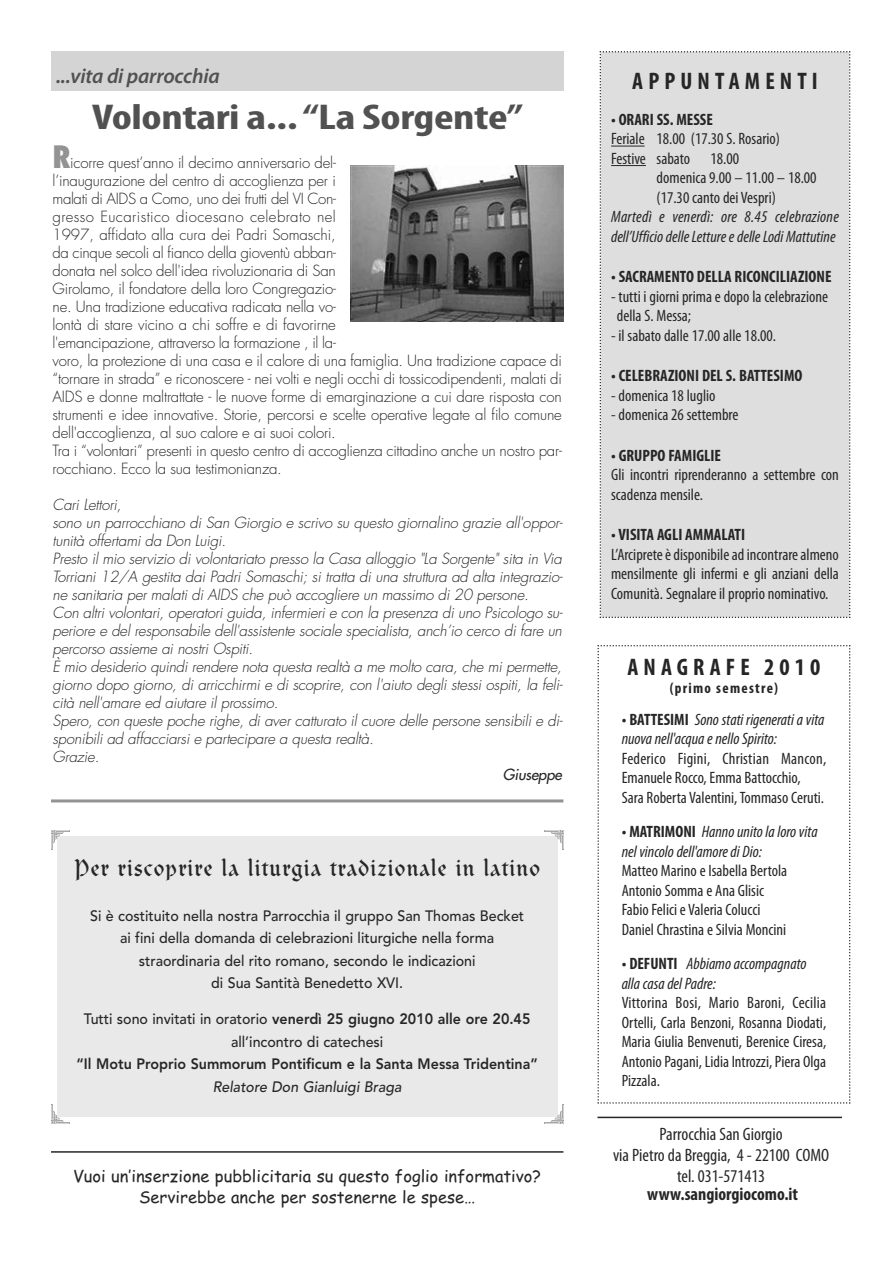
<style>
.page{position:relative;width:893px;height:1263px;background:#fff}
.page>*{position:absolute;margin:0;border:0;box-sizing:border-box;transform-origin:0 0}
.t1{font:700 condensed 36px "Myriad Pro";letter-spacing:-.01em;color:#525152;scale:1.3 1}
.t2{font:24px "Clairvaux";letter-spacing:.05em;color:#272627}
.t3{font:700 condensed 24px "Myriad Pro";letter-spacing:.215em;color:#272627}
.t4{font:italic 600 21px "Myriad Pro";letter-spacing:-.01em;color:#525152}
.t5{font:condensed 18px/21px "Myriad Pro";color:#272627;text-align:center}
.t6{font:700 condensed 18px "Myriad Pro";color:#272627}
.t7{font:condensed 16.5px/19.5px "Myriad Pro";color:#272627}
.t8{font:italic condensed 16.5px/19.5px "Myriad Pro";color:#272627}
.t9{font:700 condensed 16.5px "Myriad Pro";color:#272627}
.t10{font:16.5px/21px "Comic Sans MS";color:#272627;text-align:center}
.t11{font:300 15px/18px "Futura";letter-spacing:-.015em;color:#272627}
.t12{font:italic 300 15px/18px "Futura";letter-spacing:-.015em;color:#272627}
.t13{font:500 15px/22.5px "Avenir";color:#272627;text-align:center;scale:.95 1}
.t14{font:800 15px "Avenir";color:#272627;scale:.95 1}
.t15{font:italic 500 15px "Avenir";color:#272627;scale:.95 1}
.t16{font:700 condensed 15px "Myriad Pro";letter-spacing:.085em;color:#272627}
.t17{font:italic 15px "Futura";letter-spacing:-.01em;color:#272627}
.s1{font-weight:800;font-stretch:condensed;font-size:30px;color:#939393}
.s2{font-weight:800}
.s3{font-weight:700;font-style:normal}
</style>
<div class="page">
<div style="left:600px;top:51px;width:250px;height:567px;background:#dfdedf"></div>
<hr style="left:611px;top:146px;width:34px;height:1px;background:#272627">
<hr style="left:611px;top:165px;width:35px;height:1px;background:#272627">
<hr style="left:597px;top:1117px;width:245px;height:1px;background:#272627">
<hr style="left:51px;top:1151px;width:512px;height:2px;background:#272627">
<div style="left:51px;top:51px;width:512px;height:39px;background:#d4d4d4"></div>
<svg style="left:597px;top:645px;width:253px;height:459px"></svg>
<img style="left:351px;top:165px;width:212px;height:156px">
<div style="left:57px;top:837px;width:500px;height:280px;background:#e9e9e9"></div>
<img style="left:51px;top:831px;width:19px;height:19px">
<svg style="left:70px;top:836px;width:474px;height:1px"></svg>
<img style="left:544px;top:831px;width:19px;height:19px">
<svg style="left:557px;top:850px;width:1px;height:254px"></svg>
<img style="left:545px;top:1104px;width:18px;height:19px">
<img style="left:51px;top:1104px;width:19px;height:19px">
<hr style="left:51px;top:799px;width:512px;height:3px;background:#939393">
<h3 class="t4" style="left:56px;top:68px;width:165px">...vita di parrocchia</h3>
<h1 class="t1" style="left:92px;top:104px;width:333px">Volontari a...“La Sorgente”</h1>
<p class="t11" style="left:53px;top:154px;width:511px"><span class="s1">R</span>icorre quest’anno il decimo anniversario del-<br>l’inaugurazione del centro di accoglienza per i<br>malati di AIDS a Como, uno dei frutti del VI Con-<br>gresso Eucaristico diocesano celebrato nel<br>1997, affidato alla cura dei Padri Somaschi,<br>da cinque secoli al fianco della gioventù abban-<br>donata nel solco dell'idea rivoluzionaria di San<br>Girolamo, il fondatore della loro Congregazio-<br>ne. Una tradizione educativa radicata nella vo-<br>lontà di stare vicino a chi soffre e di favorirne<br>l'emancipazione, attraverso la formazione , il la-<br>voro, la protezione di una casa e il calore di una famiglia. Una tradizione capace di “tornare in strada” e riconoscere - nei volti e negli occhi di tossicodipendenti, malati di AIDS e donne maltrattate - le nuove forme di emarginazione a cui dare risposta con strumenti e idee innovative. Storie, percorsi e scelte operative legate al filo comune dell'accoglienza, al suo calore e ai suoi colori.<br>Tra i “volontari” presenti in questo centro di accoglienza cittadino anche un nostro par&shy;rocchiano. Ecco la sua testimonianza.</p>
<p class="t12" style="left:53px;top:496px;width:512px">Cari Lettori,<br>sono un parrocchiano di San Giorgio e scrivo su questo giornalino grazie all'oppor&shy;tunità offertami da Don Luigi.<br>Presto il mio servizio di volontariato presso la Casa alloggio "La Sorgente" sita in Via Torriani 12/A gestita dai Padri Somaschi; si tratta di una struttura ad alta integrazio&shy;ne sanitaria per malati di AIDS che può accogliere un massimo di 20 persone.<br>Con altri volontari, operatori guida, infermieri e con la presenza di uno Psicologo su&shy;periore e del responsabile dell'assistente sociale specialista, anch’io cerco di fare un percorso assieme ai nostri Ospiti.<br>È mio desiderio quindi rendere nota questa realtà a me molto cara, che mi permette, giorno dopo giorno, di arricchirmi e di scoprire, con l'aiuto degli stessi ospiti, la feli&shy;cità nell'amare ed aiutare il prossimo.<br>Spero, con queste poche righe, di aver catturato il cuore delle persone sensibili e di&shy;sponibili ad affacciarsi e partecipare a questa realtà.<br>Grazie.</p>
<p class="t17" style="left:503px;top:767px;width:61px">Giuseppe</p>
<h2 class="t2" style="left:74px;top:858px;width:467px">Per riscoprire la liturgia tradizionale in latino</h2>
<p class="t13" style="left:90px;top:905px;width:458px">Si è costituito nella nostra Parrocchia il gruppo San Thomas Becket ai fini della domanda di celebrazioni liturgiche nella forma straordinaria del rito romano, secondo le indicazioni<br>di Sua Santità Benedetto XVI.</p>
<p class="t13" style="left:84px;top:1009px;width:472px">Tutti sono invitati in oratorio <span class="s2">venerdì 25 giugno 2010 alle ore 20.45 </span>all’incontro di catechesi</p>
<p class="t14" style="left:77px;top:1058px;width:487px">“Il Motu Proprio Summorum Pontificum e la Santa Messa Tridentina”</p>
<p class="t15" style="left:213px;top:1080px;width:200px">Relatore Don Gianluigi Braga</p>
<p class="t10" style="left:73px;top:1166px;width:470px">Vuoi un’inserzione pubblicitaria su questo foglio informativo?<br>Servirebbe anche per sostenerne le spese…</p>
<h2 class="t3" style="left:632px;top:72px;width:187px">APPUNTAMENTI</h2>
<p class="t9" style="left:611px;top:114px;width:103px">• ORARI SS. MESSE</p>
<p class="t7" style="left:611px;top:131px;width:170px">Feriale 18.00 (17.30 S. Rosario)<br>Festive sabato 18.00</p>
<p class="t7" style="left:657px;top:170px;width:162px">domenica 9.00 – 11.00 – 18.00 (17.30 canto dei Vespri)</p>
<p class="t8" style="left:611px;top:209px;width:229px">Martedì e venerdì: ore 8.45 celebrazione dell’Ufficio delle Letture e delle Lodi Mattutine</p>
<p class="t9" style="left:611px;top:271px;width:222px">• SACRAMENTO DELLA RICONCILIAZIONE</p>
<p class="t7" style="left:617px;top:288px;width:213px;text-indent:-6px">- tutti i giorni prima e dopo la celebrazione della S. Messa;</p>
<p class="t7" style="left:611px;top:327px;width:167px">- il sabato dalle 17.00 alle 18.00.</p>
<p class="t9" style="left:611px;top:370px;width:193px">• CELEBRAZIONI DEL S. BATTESIMO</p>
<p class="t7" style="left:611px;top:387px;width:106px">- domenica 18 luglio</p>
<p class="t7" style="left:611px;top:407px;width:129px">- domenica 26 settembre</p>
<p class="t9" style="left:611px;top:450px;width:111px">• GRUPPO FAMIGLIE</p>
<p class="t7" style="left:611px;top:467px;width:229px">Gli incontri riprenderanno a settembre con scadenza mensile.</p>
<p class="t9" style="left:611px;top:529px;width:136px">• VISITA AGLI AMMALATI</p>
<p class="t7" style="left:611px;top:546px;width:229px;text-align:justify">L’Arcipreteèdisponibileadincontrarealmeno mensilmente gli infermi e gli anziani della Comunità. Segnalare il proprio nominativo.</p>
<h2 class="t3" style="left:627px;top:658px;width:194px">ANAGRAFE 2010</h2>
<p class="t16" style="left:670px;top:683px;width:110px">(primo semestre)</p>
<p class="t8" style="left:622px;top:711px;width:204px"><span class="s3">• BATTESIMI</span> Sono stati rigenerati a vita nuova nell'acqua e nello Spirito:</p>
<p class="t7" style="left:622px;top:750px;width:206px">Federico Figini, Christian Mancon,<br>Emanuele Rocco, Emma Battocchio,<br>Sara Roberta Valentini,Tommaso Ceruti.</p>
<p class="t8" style="left:622px;top:823px;width:197px"><span class="s3">• MATRIMONI</span> Hanno unito la loro vita nel vincolo dell'amore di Dio:</p>
<p class="t7" style="left:622px;top:862px;width:167px">Matteo Marino e Isabella Bertola<br>Antonio Somma e Ana Glisic<br>Fabio Felici e Valeria Colucci<br>Daniel Chrastina e Silvia Moncini</p>
<p class="t8" style="left:622px;top:955px;width:186px"><span class="s3">• DEFUNTI</span> Abbiamo accompagnato alla casa del Padre:</p>
<p class="t7" style="left:622px;top:994px;width:206px;text-align:justify">Vittorina Bosi, Mario Baroni, Cecilia Ortelli, Carla Benzoni, Rosanna Diodati, Maria Giulia Benvenuti, Berenice Ciresa, Antonio Pagani, Lidia Introzzi, Piera Olga Pizzala.</p>
<p class="t5" style="left:613px;top:1125px;width:218px">Parrocchia San Giorgio<br>via Pietro da Breggia, 4 - 22100 COMO tel. 031-571413</p>
<p class="t6" style="left:647px;top:1188px;width:153px">www.sangiorgiocomo.it</p>
</div>
